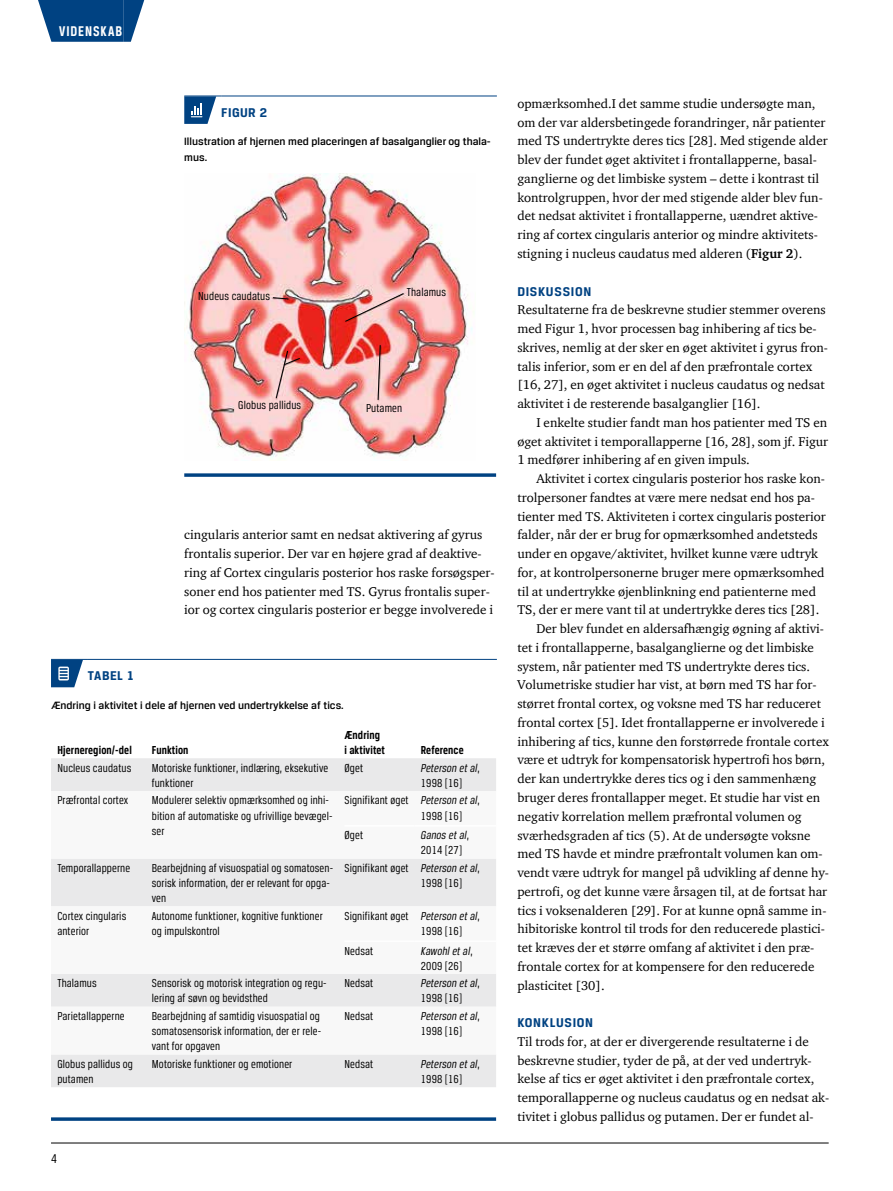
<style>
.page{position:relative;width:893px;height:1191px;background:#fff}
.page>*{position:absolute;margin:0;border:0;box-sizing:border-box;transform-origin:0 0}
.t1{font:700 15px "Breuer Condensed";letter-spacing:.065em;color:#fff}
.t2{font:700 13.5px "Breuer Text";letter-spacing:.045em;color:#004282}
.t3{font:13.5px "Breuer Condensed";color:#000}
.t4{font:13.05px/18.8px "ITC Charter Com";color:#000}
.t5{font:12.3px/15px "Breuer Condensed";letter-spacing:.01em;color:#000}
.t6{font:italic 12.3px/15px "Breuer Condensed";letter-spacing:.01em;color:#000}
.t7{font:700 12.3px/15px "Breuer Condensed";letter-spacing:.01em;color:#000}
.t8{font:500 11.25px/15.8px "Breuer Text";color:#000}
.s1{font-style:normal}
.s2{font-style:italic}
.s3{font-weight:700}
</style>
<div class="page">
<hr style="left:51px;top:1142px;width:778px;height:1px;background:#000">
<div style="left:59px;top:0;width:64px;height:42px;background:#004282"></div>
<svg style="left:38px;top:0;width:21px;height:42px"></svg>
<svg style="left:123px;top:0;width:21px;height:42px"></svg>
<hr style="left:184px;top:96px;width:37px;height:1px;background:#004282">
<hr style="left:221px;top:96px;width:276px;height:1px;background:#004282">
<svg style="left:184px;top:96px;width:32px;height:28px"></svg>
<img style="left:184px;top:174px;width:290px;height:284px">
<svg style="left:272px;top:297px;width:17px;height:3px"></svg>
<svg style="left:276px;top:350px;width:25px;height:49px"></svg>
<svg style="left:377px;top:344px;width:4px;height:56px"></svg>
<img style="left:345px;top:293px;width:59px;height:29px">
<svg style="left:184px;top:473px;width:312px;height:4px"></svg>
<hr style="left:51px;top:659px;width:37px;height:1px;background:#004282">
<hr style="left:88px;top:659px;width:409px;height:1px;background:#004282">
<svg style="left:51px;top:660px;width:32px;height:27px"></svg>
<div style="left:51px;top:758px;width:445px;height:329px;background:#e9e9ea"></div>
<svg style="left:51px;top:791px;width:445px;height:263px"></svg>
<hr style="left:344px;top:825px;width:70px;height:1px;background:#fff">
<hr style="left:414px;top:825px;width:82px;height:1px;background:#fff">
<hr style="left:344px;top:940px;width:70px;height:2px;background:#fff">
<hr style="left:414px;top:940px;width:82px;height:2px;background:#fff">
<hr style="left:51px;top:1117px;width:445px;height:3px;background:#004282">
<p class="t1" style="left:59px;top:23px;width:65px">Videnskab</p>
<p class="t2" style="left:221px;top:105px;width:47px">FIGUR 2</p>
<p class="t8" style="left:184px;top:133px;width:308px">Illustration af hjernen med placeringen af basalganglier og thala&shy;mus.</p>
<p class="t5" style="left:198px;top:288px;width:73px">Nudeus caudatus</p>
<p class="t5" style="left:238px;top:397px;width:64px">Globus pallidus</p>
<p class="t5" style="left:407px;top:284px;width:41px">Thalamus</p>
<p class="t5" style="left:366px;top:401px;width:38px">Putamen</p>
<p class="t4" style="left:184px;top:525px;width:312px">cingularis anterior samt en nedsat aktivering af gyrus frontalis superior. Der var en højere grad af deaktive&shy;ring af Cortex cingularis posterior hos raske forsøgsper&shy;soner end hos patienter med TS. Gyrus frontalis super&shy;ior og cortex cingularis posterior er begge involverede i</p>
<p class="t2" style="left:88px;top:668px;width:48px">TABEL 1</p>
<p class="t8" style="left:51px;top:697px;width:294px">Ændring i aktivitet i dele af hjernen ved undertrykkelse af tics.</p>
<p class="t7" style="left:57px;top:742px;width:76px">Hjerneregion/-del</p>
<p class="t7" style="left:152px;top:742px;width:38px">Funktion</p>
<p class="t7" style="left:344px;top:727px;width:42px">Ændring i aktivitet</p>
<p class="t7" style="left:421px;top:742px;width:44px">Reference</p>
<p class="t5" style="left:57px;top:760px;width:75px">Nucleus caudatus</p>
<p class="t5" style="left:152px;top:760px;width:178px">Motoriske funktioner, indlæring, eksekutive funktioner</p>
<p class="t5" style="left:344px;top:760px;width:20px">Øget</p>
<p class="t6" style="left:421px;top:760px;width:61px">Peterson et al<span class="s1">,<br>1998 [16]</span></p>
<p class="t5" style="left:57px;top:793px;width:72px">Præfrontal cortex</p>
<p class="t5" style="left:152px;top:793px;width:182px">Modulerer selektiv opmærksomhed og inhi&shy;bition af automatiske og ufrivillige bevægel&shy;ser</p>
<p class="t5" style="left:421px;top:793px;width:61px;text-indent:-76px">Signifikant øget <span class="s2">Peterson et al</span>,<br>1998 [16]</p>
<p class="t5" style="left:344px;top:827px;width:20px">Øget</p>
<p class="t6" style="left:421px;top:827px;width:50px">Ganos et al<span class="s1">,<br>2014 [27]</span></p>
<p class="t5" style="left:57px;top:860px;width:74px">Temporallapperne</p>
<p class="t5" style="left:152px;top:860px;width:183px">Bearbejdning af visuospatial og somatosen&shy;sorisk information, der er relevant for opga&shy;ven</p>
<p class="t5" style="left:421px;top:860px;width:61px;text-indent:-76px">Signifikant øget <span class="s2">Peterson et al</span>,<br>1998 [16]</p>
<p class="t5" style="left:57px;top:908px;width:70px">Cortex cingularis anterior</p>
<p class="t5" style="left:152px;top:908px;width:173px">Autonome funktioner, kognitive funktioner og impulskontrol</p>
<p class="t5" style="left:421px;top:908px;width:61px;text-indent:-76px">Signifikant øget <span class="s2">Peterson et al</span>,<br>1998 [16]</p>
<p class="t5" style="left:344px;top:943px;width:30px">Nedsat</p>
<p class="t6" style="left:421px;top:943px;width:53px">Kawohl et al<span class="s1">,<br>2009 [26]</span></p>
<p class="t5" style="left:57px;top:975px;width:41px">Thalamus</p>
<p class="t5" style="left:152px;top:975px;width:176px">Sensorisk og motorisk integration og regu&shy;lering af søvn og bevidsthed</p>
<p class="t5" style="left:344px;top:975px;width:30px">Nedsat</p>
<p class="t6" style="left:421px;top:975px;width:61px">Peterson et al<span class="s1">,<br>1998 [16]</span></p>
<p class="t5" style="left:57px;top:1008px;width:69px">Parietallapperne</p>
<p class="t5" style="left:152px;top:1008px;width:171px;text-align:justify">Bearbejdning af samtidig visuospatial og somatosensorisk information, der er rele&shy;vant for opgaven</p>
<p class="t5" style="left:344px;top:1008px;width:30px">Nedsat</p>
<p class="t6" style="left:421px;top:1008px;width:61px">Peterson et al<span class="s1">,<br>1998 [16]</span></p>
<p class="t5" style="left:57px;top:1056px;width:77px">Globus pallidus og putamen</p>
<p class="t5" style="left:152px;top:1056px;width:142px">Motoriske funktioner og emotioner</p>
<p class="t5" style="left:344px;top:1056px;width:30px">Nedsat</p>
<p class="t6" style="left:421px;top:1056px;width:61px">Peterson et al<span class="s1">,<br>1998 [16]</span></p>
<p class="t3" style="left:51px;top:1150px;width:7px">4</p>
<p class="t4" style="left:517px;top:94px;width:312px">opmærksomhed.I det samme studie undersøgte man, om der var aldersbetingede forandringer, når patienter med TS undertrykte deres tics [28]. Med stigende alder blev der fundet øget aktivitet i frontallapperne, basal&shy;ganglierne og det limbiske system – dette i kontrast til kontrolgruppen, hvor der med stigende alder blev fun&shy;det nedsat aktivitet i frontallapperne, uændret aktive&shy;ring af cortex cingularis anterior og mindre aktivitets&shy;stigning i nucleus caudatus med alderen (<span class="s3">Figur 2</span>).</p>
<p class="t2" style="left:517px;top:283px;width:75px">DISKUSSION</p>
<p class="t4" style="left:517px;top:300px;width:312px">Resultaterne fra de beskrevne studier stemmer overens med Figur 1, hvor processen bag inhibering af tics be&shy;skrives, nemlig at der sker en øget aktivitet i gyrus fron&shy;talis inferior, som er en del af den præfrontale cortex [16, 27], en øget aktivitet i nucleus caudatus og nedsat aktivitet i de resterende basalganglier [16].</p>
<p class="t4" style="left:517px;top:413px;width:312px;text-align:justify;text-indent:19px">I enkelte studier fandt man hos patienter med TS en øget aktivitet i temporallapperne [16, 28], som jf. Figur 1 medfører inhibering af en given impuls.</p>
<p class="t4" style="left:536px;top:469px;width:290px">Aktivitet i cortex cingularis posterior hos raske kon-</p>
<p class="t4" style="left:517px;top:488px;width:299px">trolpersoner fandtes at være mere nedsat end hos pa-</p>
<p class="t4" style="left:517px;top:506px;width:310px">tienter med TS. Aktiviteten i cortex cingularis posterior</p>
<p class="t4" style="left:517px;top:525px;width:302px">falder, når der er brug for opmærksomhed andetsteds</p>
<p class="t4" style="left:517px;top:544px;width:302px">under en opgave/aktivitet, hvilket kunne være udtryk</p>
<p class="t4" style="left:517px;top:563px;width:309px">for, at kontrolpersonerne bruger mere opmærksomhed</p>
<p class="t4" style="left:517px;top:581px;width:300px">til at undertrykke øjenblinkning end patienterne med</p>
<p class="t4" style="left:517px;top:600px;width:303px">TS, der er mere vant til at undertrykke deres tics [28].</p>
<p class="t4" style="left:536px;top:619px;width:289px">Der blev fundet en aldersafhængig øgning af aktivi-</p>
<p class="t4" style="left:517px;top:638px;width:298px">tet i frontallapperne, basalganglierne og det limbiske</p>
<p class="t4" style="left:517px;top:656px;width:294px">system, når patienter med TS undertrykte deres tics.</p>
<p class="t4" style="left:517px;top:675px;width:301px">Volumetriske studier har vist, at børn med TS har for-</p>
<p class="t4" style="left:517px;top:694px;width:305px">størret frontal cortex, og voksne med TS har reduceret</p>
<p class="t4" style="left:517px;top:713px;width:309px">frontal cortex [5]. Idet frontallapperne er involverede i</p>
<p class="t4" style="left:517px;top:731px;width:313px">inhibering af tics, kunne den forstørrede frontale cortex</p>
<p class="t4" style="left:517px;top:750px;width:309px">være et udtryk for kompensatorisk hypertrofi hos børn,</p>
<p class="t4" style="left:517px;top:769px;width:300px">der kan undertrykke deres tics og i den sammenhæng</p>
<p class="t4" style="left:517px;top:788px;width:304px">bruger deres frontallapper meget. Et studie har vist en</p>
<p class="t4" style="left:517px;top:806px;width:286px">negativ korrelation mellem præfrontal volumen og</p>
<p class="t4" style="left:517px;top:825px;width:295px">sværhedsgraden af tics (5). At de undersøgte voksne</p>
<p class="t4" style="left:517px;top:844px;width:307px">med TS havde et mindre præfrontalt volumen kan om-</p>
<p class="t4" style="left:517px;top:863px;width:313px">vendt være udtryk for mangel på udvikling af denne hy-</p>
<p class="t4" style="left:517px;top:881px;width:311px">pertrofi, og det kunne være årsagen til, at de fortsat har</p>
<p class="t4" style="left:517px;top:900px;width:311px">tics i voksenalderen [29]. For at kunne opnå samme in-</p>
<p class="t4" style="left:517px;top:919px;width:309px">hibitoriske kontrol til trods for den reducerede plastici-</p>
<p class="t4" style="left:517px;top:938px;width:298px">tet kræves der et større omfang af aktivitet i den præ-</p>
<p class="t4" style="left:517px;top:956px;width:299px">frontale cortex for at kompensere for den reducerede</p>
<p class="t4" style="left:517px;top:975px;width:89px">plasticitet [30].</p>
<p class="t2" style="left:517px;top:1015px;width:77px">KONKLUSION</p>
<p class="t4" style="left:517px;top:1031px;width:313px">Til trods for, at der er divergerende resultaterne i de beskrevne studier, tyder de på, at der ved undertryk&shy;kelse af tics er øget aktivitet i den præfrontale cortex, temporallapperne og nucleus caudatus og en nedsat ak&shy;tivitet i globus pallidus og putamen. Der er fundet al-</p>
</div>
